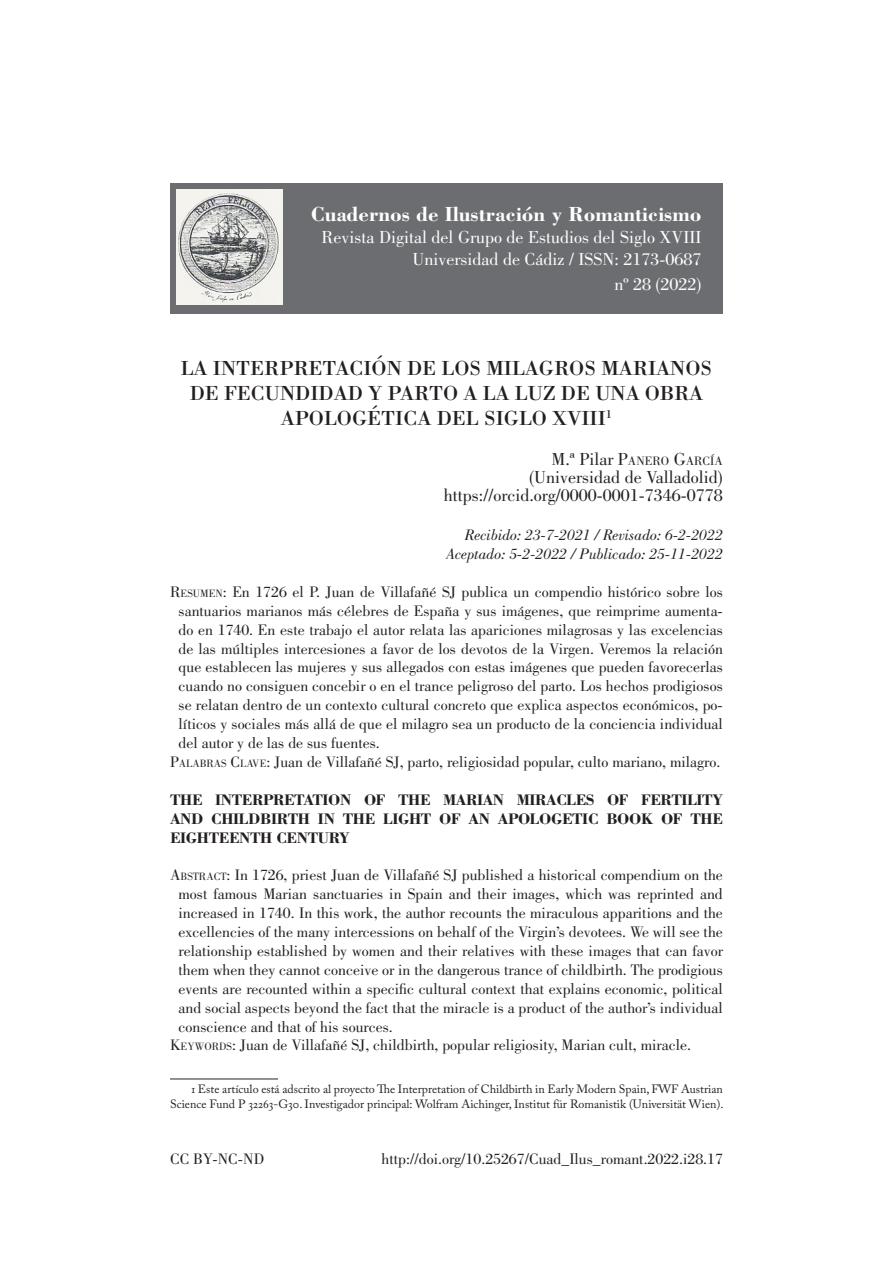
<style>
.page{position:relative;width:893px;height:1263px;background:#fff}
.page>*{position:absolute;margin:0;border:0;box-sizing:border-box;transform-origin:0 0}
.Título_portada{font:21px/25.2px "Bodoni Std";color:#231f20;text-align:center}
.t1{font:700 21px "Bodoni Std";color:#fff}
.t2{font:18px/21.6px "Bodoni Std";color:#fff;text-align:right}
.universidad{font:18px "Bodoni Std";color:#231f20}
.resumen_ingles{font:15.75px/18.9px "Bodoni Std";color:#231f20;text-align:justify}
.Resumen{font:15.75px/18.9px "Bodoni Std";color:#231f20;text-align:justify}
.t3{font:700 15.75px/18.9px "Bodoni Std";letter-spacing:-.025em;color:#231f20;text-align:justify}
.Recepción{font:italic 15.75px "Bodoni Std";color:#231f20}
.DOI{font:15.75px "Bodoni Std";color:#231f20}
.Autor{font:12.6px "Bodoni Std";color:#231f20}
.Notas{font:12px/14.4px "Adobe Caslon Pro";color:#231f20;text-align:right}
.s1{font-style:inherit}
.s2{font-size:18px}
.s3{font-size:10.95px}
</style>
<div class="page">
<div style="left:170px;top:183px;width:553px;height:131px;background:#6c6d70"></div>
<img style="left:176px;top:189px;width:107px;height:115px">
<hr style="left:170px;top:1078px;width:108px;height:2px;background:#6c6d70">
<h1 class="t1" style="left:311px;top:201px;width:392px">Cuadernos de Ilustración y Romanticismo</h1>
<p class="t2" style="left:322px;top:226px;width:381px">Revista Digital del Grupo de Estudios del Siglo XVIII<br>Universidad de Cádiz / ISSN: <span class="s1">2173-0687</span></p>
<p class="t2" style="left:615px;top:273px;width:89px">nº <span class="s1">2</span>8 (<span class="s1">2022</span>)</p>
<p class="Título_portada" style="left:181px;top:355px;width:533px">LA INTERPRETACIÓN DE LOS MILAGROS MARIANOS<br>DE FECUNDIDAD Y PARTO A LA LUZ DE UNA OBRA<br>APOLOGÉTICA DEL SIGLO XVIII<sup>1</sup></p>
<p class="Autor" style="left:551px;top:453px;width:173px"><span class="s2">M.ª Pilar</span> <span class="s2">P</span>ANERO <span class="s2">G</span>ARCÍA</p>
<p class="universidad" style="left:529px;top:466px;width:195px">(Universidad de Valladolid)</p>
<p class="universidad" style="left:444px;top:484px;width:280px">https://orcid.org/0000-0001-7346-0778</p>
<p class="Recepción" style="left:465px;top:526px;width:260px">Recibido: 23-7-2021 / Revisado: 6-2-2022</p>
<p class="Recepción" style="left:446px;top:545px;width:278px">Aceptado: 5-2-2022 / Publicado: 25-11-2022</p>
<p class="Resumen" style="left:179px;top:582px;width:546px;text-indent:-9px"><span class="s1">R</span><span class="s3">ESUMEN</span>: En 1726 el P. Juan de Villafañé SJ publica un compendio histórico sobre los santuarios marianos más célebres de España y sus imágenes, que reimprime aumenta&shy;do en 1740. En este trabajo el autor relata las apariciones milagrosas y las excelencias de las múltiples intercesiones a favor de los devotos de la Virgen. Veremos la relación que establecen las mujeres y sus allegados con estas imágenes que pueden favorecerlas cuando no consiguen concebir o en el trance peligroso del parto. Los hechos prodigiosos se relatan dentro de un contexto cultural concreto que explica aspectos económicos, po&shy;líticos y sociales más allá de que el milagro sea un producto de la conciencia individual del autor y de las de sus fuentes.</p>
<p class="Resumen" style="left:170px;top:752px;width:552px"><span class="s1">P</span><span class="s3">ALABRAS</span> <span class="s1">C</span> <span class="s3">LAVE</span>: Juan de Villafañé SJ, parto, religiosidad popular, culto mariano, milagro.</p>
<p class="t3" style="left:170px;top:790px;width:554px">THE INTERPRETATION OF THE MARIAN MIRACLES OF FERTILITY AND CHILDBIRTH IN THE LIGHT OF AN APOLOGETIC BOOK OF THE EIGHTEENTH CENTURY</p>
<p class="resumen_ingles" style="left:179px;top:866px;width:546px;text-indent:-9px"><span class="s1">A</span><span class="s3">BSTRACT</span>: In 1726, priest Juan de Villafañé SJ published a historical compendium on the most famous Marian sanctuaries in Spain and their images, which was reprinted and increased in 1740. In this work, the author recounts the miraculous apparitions and the excellencies of the many intercessions on behalf of the Virgin’s devotees. We will see the relationship established by women and their relatives with these images that can favor them when they cannot conceive or in the dangerous trance of childbirth. The prodigious events are recounted within a specific cultural context that explains economic, political and social aspects beyond the fact that the miracle is a product of the author’s individual conscience and that of his sources.</p>
<p class="resumen_ingles" style="left:170px;top:1036px;width:522px"><span class="s1">K</span><span class="s3">EYWORDS</span>: Juan de Villafañé SJ, childbirth, popular religiosity, Marian cult, miracle.</p>
<p class="Notas" style="left:170px;top:1082px;width:555px">1 Este artículo está adscrito al proyecto The Interpretation of Childbirth in Early Modern Spain, FWF Austrian<br>Science Fund P 32263-G30. Investigador principal: Wolfram Aichinger, Institut für Romanistik (Universität Wien).</p>
<p class="resumen_ingles" style="left:170px;top:1149px;width:96px">CC BY-NC-ND</p>
<p class="DOI" style="left:382px;top:1150px;width:343px">http://doi.org/10.25267/Cuad_Ilus_romant.2022.i28.17</p>
</div>
